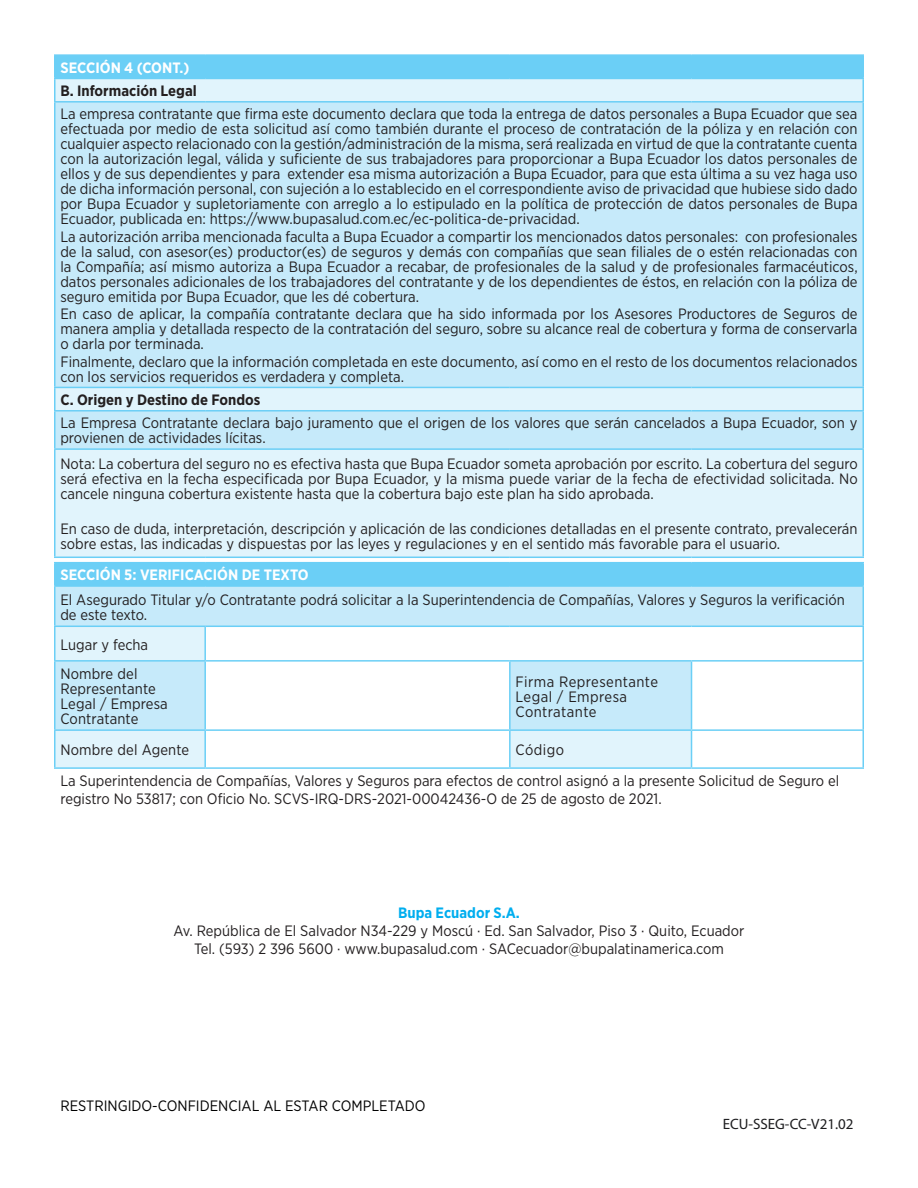
<style>
.page{position:relative;width:918px;height:1188px;background:#fff}
.page>*{position:absolute;margin:0;border:0;box-sizing:border-box;transform-origin:0 0}
.t1{font:15px/15px "Gotham Narrow";color:#231f20}
.t2{font:700 15px "Gotham Narrow";color:#fff}
.t3{font:700 15px "Gotham Narrow";color:#231f20}
.t4{font:15px/15px "Gotham Narrow";letter-spacing:.03em;color:#231f20}
.t5{font:15px "Gotham Narrow";color:#000}
.t6{font:15px "Myriad Pro";color:#1d1d1f}
.t7{font:700 15px "Gotham Narrow";color:#00aeef}
</style>
<div class="page">
<div style="left:56px;top:56px;width:806px;height:22px;background:#6bcff6"></div>
<div style="left:56px;top:79px;width:806px;height:688px;background:#e1f4fc"></div>
<svg style="left:55px;top:103px;width:808px;height:626px;background:#c9ebfa"></svg>
<svg style="left:206px;top:627px;width:656px;height:140px"></svg>
<hr style="left:54px;top:54px;width:151px;height:2px;background:#6bcff6">
<hr style="left:54px;top:56px;width:2px;height:22px;background:#6bcff6">
<hr style="left:205px;top:54px;width:305px;height:2px;background:#6bcff6">
<hr style="left:510px;top:54px;width:182px;height:2px;background:#6bcff6">
<hr style="left:692px;top:54px;width:172px;height:2px;background:#6bcff6">
<hr style="left:54px;top:78px;width:151px;height:1px;background:#6bcff6">
<hr style="left:54px;top:79px;width:2px;height:22px;background:#6bcff6">
<hr style="left:205px;top:78px;width:305px;height:1px;background:#6bcff6">
<hr style="left:510px;top:78px;width:182px;height:1px;background:#6bcff6">
<hr style="left:692px;top:78px;width:172px;height:1px;background:#6bcff6">
<hr style="left:54px;top:101px;width:151px;height:2px;background:#6bcff6">
<hr style="left:54px;top:103px;width:2px;height:284px;background:#6bcff6">
<hr style="left:205px;top:101px;width:305px;height:2px;background:#6bcff6">
<hr style="left:510px;top:101px;width:182px;height:2px;background:#6bcff6">
<hr style="left:692px;top:101px;width:172px;height:2px;background:#6bcff6">
<hr style="left:54px;top:387px;width:151px;height:1px;background:#6bcff6">
<hr style="left:54px;top:388px;width:2px;height:22px;background:#6bcff6">
<hr style="left:205px;top:387px;width:305px;height:1px;background:#6bcff6">
<hr style="left:510px;top:387px;width:182px;height:1px;background:#6bcff6">
<hr style="left:692px;top:387px;width:172px;height:1px;background:#6bcff6">
<hr style="left:54px;top:410px;width:151px;height:2px;background:#6bcff6">
<hr style="left:54px;top:412px;width:2px;height:36px;background:#6bcff6">
<hr style="left:205px;top:410px;width:305px;height:2px;background:#6bcff6">
<hr style="left:510px;top:410px;width:182px;height:2px;background:#6bcff6">
<hr style="left:692px;top:410px;width:172px;height:2px;background:#6bcff6">
<hr style="left:54px;top:448px;width:151px;height:2px;background:#6bcff6">
<hr style="left:54px;top:450px;width:2px;height:107px;background:#6bcff6">
<hr style="left:205px;top:448px;width:305px;height:2px;background:#6bcff6">
<hr style="left:510px;top:448px;width:182px;height:2px;background:#6bcff6">
<hr style="left:692px;top:448px;width:172px;height:2px;background:#6bcff6">
<hr style="left:54px;top:562px;width:151px;height:1px;background:#6bcff6">
<hr style="left:54px;top:563px;width:2px;height:22px;background:#6bcff6">
<hr style="left:205px;top:562px;width:305px;height:1px;background:#6bcff6">
<hr style="left:510px;top:562px;width:182px;height:1px;background:#6bcff6">
<hr style="left:692px;top:562px;width:172px;height:1px;background:#6bcff6">
<hr style="left:54px;top:585px;width:151px;height:2px;background:#6bcff6">
<hr style="left:54px;top:587px;width:2px;height:39px;background:#6bcff6">
<hr style="left:205px;top:585px;width:305px;height:2px;background:#6bcff6">
<hr style="left:510px;top:585px;width:182px;height:2px;background:#6bcff6">
<hr style="left:692px;top:585px;width:172px;height:2px;background:#6bcff6">
<hr style="left:54px;top:557px;width:151px;height:1px;background:#6bcff6">
<hr style="left:205px;top:557px;width:305px;height:1px;background:#6bcff6">
<hr style="left:510px;top:557px;width:182px;height:1px;background:#6bcff6">
<hr style="left:692px;top:557px;width:172px;height:1px;background:#6bcff6">
<hr style="left:54px;top:626px;width:151px;height:1px;background:#6bcff6">
<hr style="left:54px;top:627px;width:2px;height:33px;background:#6bcff6">
<hr style="left:205px;top:626px;width:305px;height:1px;background:#6bcff6">
<hr style="left:204px;top:627px;width:2px;height:33px;background:#6bcff6">
<hr style="left:510px;top:626px;width:182px;height:1px;background:#6bcff6">
<hr style="left:692px;top:626px;width:172px;height:1px;background:#6bcff6">
<hr style="left:54px;top:660px;width:151px;height:2px;background:#6bcff6">
<hr style="left:54px;top:662px;width:2px;height:67px;background:#6bcff6">
<hr style="left:205px;top:660px;width:305px;height:2px;background:#6bcff6">
<hr style="left:204px;top:662px;width:2px;height:67px;background:#6bcff6">
<hr style="left:510px;top:660px;width:182px;height:2px;background:#6bcff6">
<hr style="left:509px;top:662px;width:2px;height:67px;background:#6bcff6">
<hr style="left:692px;top:660px;width:172px;height:2px;background:#6bcff6">
<hr style="left:691px;top:662px;width:1px;height:67px;background:#6bcff6">
<hr style="left:54px;top:729px;width:151px;height:2px;background:#6bcff6">
<hr style="left:54px;top:731px;width:2px;height:36px;background:#6bcff6">
<hr style="left:205px;top:729px;width:305px;height:2px;background:#6bcff6">
<hr style="left:204px;top:731px;width:2px;height:36px;background:#6bcff6">
<hr style="left:510px;top:729px;width:182px;height:2px;background:#6bcff6">
<hr style="left:509px;top:731px;width:2px;height:36px;background:#6bcff6">
<hr style="left:692px;top:729px;width:172px;height:2px;background:#6bcff6">
<hr style="left:691px;top:731px;width:1px;height:36px;background:#6bcff6">
<hr style="left:54px;top:767px;width:151px;height:2px;background:#6bcff6">
<hr style="left:205px;top:767px;width:305px;height:2px;background:#6bcff6">
<hr style="left:510px;top:767px;width:182px;height:2px;background:#6bcff6">
<hr style="left:692px;top:767px;width:172px;height:2px;background:#6bcff6">
<hr style="left:862px;top:563px;width:2px;height:22px;background:#6bcff6">
<hr style="left:862px;top:587px;width:2px;height:39px;background:#6bcff6">
<hr style="left:862px;top:627px;width:2px;height:33px;background:#6bcff6">
<hr style="left:862px;top:662px;width:2px;height:67px;background:#6bcff6">
<hr style="left:862px;top:731px;width:2px;height:36px;background:#6bcff6">
<hr style="left:862px;top:56px;width:2px;height:22px;background:#6bcff6">
<hr style="left:862px;top:79px;width:2px;height:22px;background:#6bcff6">
<hr style="left:862px;top:103px;width:2px;height:284px;background:#6bcff6">
<hr style="left:862px;top:388px;width:2px;height:22px;background:#6bcff6">
<hr style="left:862px;top:412px;width:2px;height:36px;background:#6bcff6">
<hr style="left:862px;top:450px;width:2px;height:107px;background:#6bcff6">
<p class="t2" style="left:60px;top:58px;width:131px">SECCIÓN 4 (CONT.)</p>
<p class="t3" style="left:60px;top:81px;width:138px">B. Información Legal</p>
<p class="t1" style="left:60px;top:106px;width:799px;text-align:justify">La empresa contratante que firma este documento declara que toda la entrega de datos personales a Bupa Ecuador que sea efectuada por medio de esta solicitud así como también durante el proceso de contratación de la póliza y en relación con cualquier aspecto relacionado con la gestión/administración de la misma, será realizada en virtud de que la contratante cuenta con la autorización legal, válida y suficiente de sus trabajadores para proporcionar a Bupa Ecuador los datos personales de ellos y de sus dependientes y para extender esa misma autorización a Bupa Ecuador, para que esta última a su vez haga uso de dicha información personal, con sujeción a lo establecido en el correspondiente aviso de privacidad que hubiese sido dado por Bupa Ecuador y supletoriamente con arreglo a lo estipulado en la política de protección de datos personales de Bupa Ecuador, publicada en: https://www.bupasalud.com.ec/ec-politica-de-privacidad.</p>
<p class="t1" style="left:60px;top:229px;width:799px;text-align:justify">La autorización arriba mencionada faculta a Bupa Ecuador a compartir los mencionados datos personales: con profesionales de la salud, con asesor(es) productor(es) de seguros y demás con compañías que sean filiales de o estén relacionadas con la Compañía; así mismo autoriza a Bupa Ecuador a recabar, de profesionales de la salud y de profesionales farmacéuticos, datos personales adicionales de los trabajadores del contratante y de los dependientes de éstos, en relación con la póliza de seguro emitida por Bupa Ecuador, que les dé cobertura.</p>
<p class="t1" style="left:60px;top:306px;width:799px;text-align:justify">En caso de aplicar, la compañía contratante declara que ha sido informada por los Asesores Productores de Seguros de manera amplia y detallada respecto de la contratación del seguro, sobre su alcance real de cobertura y forma de conservarla o darla por terminada.</p>
<p class="t1" style="left:60px;top:354px;width:799px">Finalmente, declaro que la información completada en este documento, así como en el resto de los documentos relacionados con los servicios requeridos es verdadera y completa.</p>
<p class="t3" style="left:60px;top:390px;width:201px">C. Origen y Destino de Fondos</p>
<p class="t1" style="left:60px;top:415px;width:799px">La Empresa Contratante declara bajo juramento que el origen de los valores que serán cancelados a Bupa Ecuador, son y provienen de actividades lícitas.</p>
<p class="t1" style="left:60px;top:456px;width:799px;text-align:justify">Nota: La cobertura del seguro no es efectiva hasta que Bupa Ecuador someta aprobación por escrito. La cobertura del seguro será efectiva en la fecha especificada por Bupa Ecuador, y la misma puede variar de la fecha de efectividad solicitada. No cancele ninguna cobertura existente hasta que la cobertura bajo este plan ha sido aprobada.</p>
<p class="t1" style="left:60px;top:521px;width:799px">En caso de duda, interpretación, descripción y aplicación de las condiciones detalladas en el presente contrato, prevalecerán sobre estas, las indicadas y dispuestas por las leyes y regulaciones y en el sentido más favorable para el usuario.</p>
<p class="t2" style="left:60px;top:565px;width:250px">SECCIÓN 5: VERIFICACIÓN DE TEXTO</p>
<p class="t1" style="left:60px;top:592px;width:786px">El Asegurado Titular y/o Contratante podrá solicitar a la Superintendencia de Compañías, Valores y Seguros la verificación de este texto.</p>
<p class="t1" style="left:60px;top:629px;width:89px;line-height:29.4px">Lugar y fecha<br>Nombre del</p>
<p class="t1" style="left:60px;top:681px;width:109px">Representante<br>Legal / Empresa<br>Contratante</p>
<p class="t4" style="left:516px;top:673px;width:144px">Firma Representante<br>Legal / Empresa<br>Contratante</p>
<p class="t1" style="left:60px;top:742px;width:130px">Nombre del Agente</p>
<p class="t1" style="left:60px;top:734px;width:780px;line-height:30.6px;text-indent:455px">Código<br>La Superintendencia de Compañías, Valores y Seguros para efectos de control asignó a la presente Solicitud de Seguro el</p>
<p class="t1" style="left:60px;top:791px;width:603px">registro No 53817; con Oficio No. SCVS-IRQ-DRS-2021-00042436-O de 25 de agosto de 2021.</p>
<p class="t7" style="left:398px;top:903px;width:123px">Bupa Ecuador S.A.</p>
<p class="t1" style="left:174px;top:921px;width:572px;line-height:18px;text-align:center">Av. República de El Salvador N34-229 y Moscú · Ed. San Salvador, Piso 3 · Quito, Ecuador<br>Tel. (593) 2 396 5600 · www.bupasalud.com · SACecuador@bupalatinamerica.com</p>
<p class="t5" style="left:60px;top:1097px;width:367px">RESTRINGIDO-CONFIDENCIAL AL ESTAR COMPLETADO</p>
<p class="t6" style="left:723px;top:1114px;width:132px">ECU-SSEG-CC-V21.02</p>
</div>
